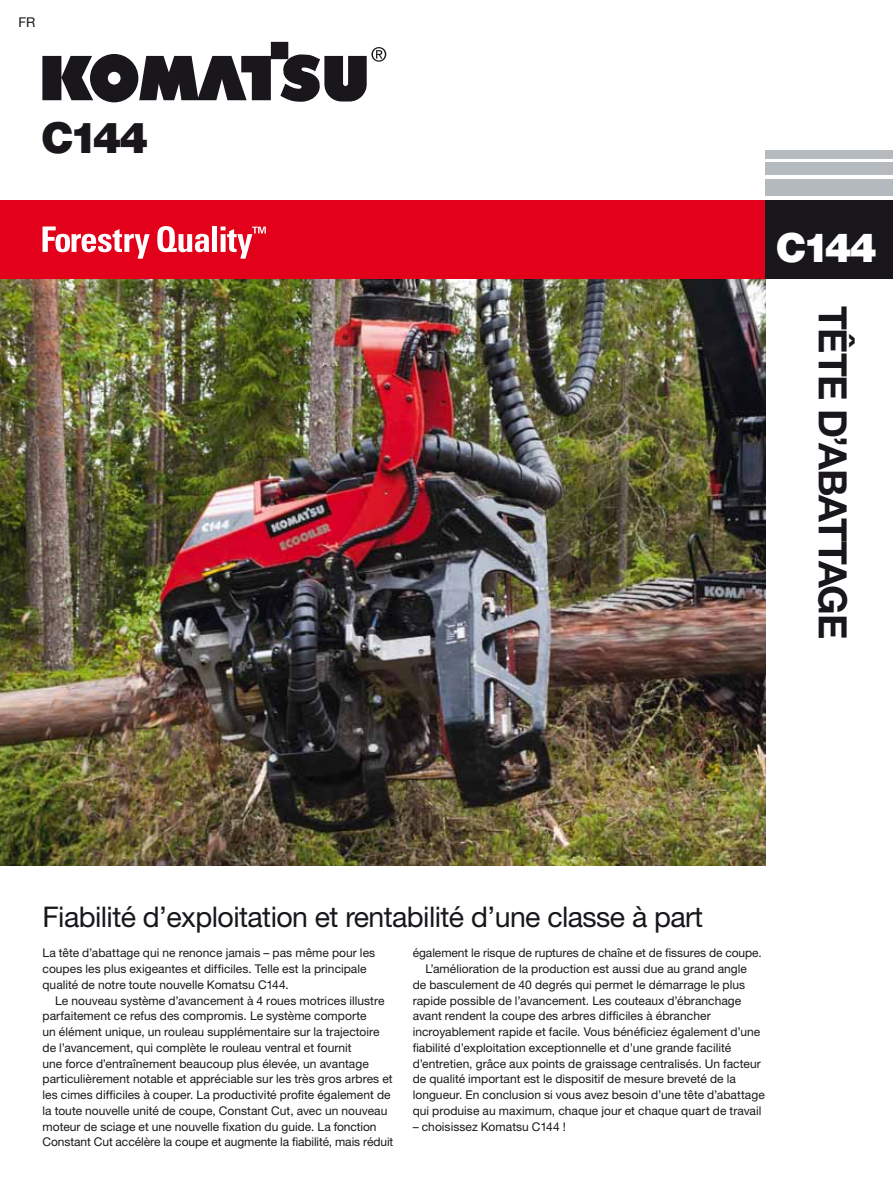
<style>
.page{position:relative;width:893px;height:1191px;background:#fff}
.page>*{position:absolute;margin:0;border:0;box-sizing:border-box;transform-origin:0 0}
.t1{font:900 42.9px "Helvetica Neue LT Std";color:#1a171c}
.t2{font:900 40.35px "Helvetica Neue LT Std";color:#fff}
.t3{font:700 39.15px "Helvetica Neue LT Std";letter-spacing:-.04em;color:#1a171c}
.t4{font:28.5px "Helvetica Neue LT Std";letter-spacing:-.02em;color:#1a171c}
.t5{font:13.5px "Helvetica Neue LT Std";color:#1a171c}
.t6{font:12px/15.8px "Helvetica Neue LT Std";letter-spacing:.005em;color:#1a171c}
</style>
<div class="page">
<img style="left:0;top:279px;width:765px;height:586px">
<div style="left:0;top:200px;width:766px;height:79px;background:#e2001a"></div>
<svg style="left:42px;top:42px;width:344px;height:60px"></svg>
<div style="left:765px;top:179px;width:128px;height:17px;background:#b4babd"></div>
<div style="left:765px;top:162px;width:128px;height:13px;background:#b4babd"></div>
<div style="left:765px;top:150px;width:128px;height:8px;background:#b4babd"></div>
<div style="left:765px;top:200px;width:128px;height:79px;background:#1a171c"></div>
<svg style="left:43px;top:226px;width:107px;height:33px"></svg>
<svg style="left:157px;top:226px;width:52px;height:26px"></svg>
<div style="left:212px;top:226px;width:5px;height:26px;background:#fff"></div>
<svg style="left:221px;top:226px;width:45px;height:33px"></svg>
<p class="t5" style="left:19px;top:17px;width:18px">FR</p>
<h1 class="t1" style="left:41px;top:113px;width:109px">C144</h1>
<h2 class="t2" style="left:776px;top:225px;width:102px">C144</h2>
<h3 class="t3" style="left:847px;top:306px;width:335px;rotate:90deg">TÊTE D’ABATTAGE</h3>
<h3 class="t4" style="left:43px;top:906px;width:662px">Fiabilité d’exploitation et rentabilité d’une classe à part</h3>
<p class="t6" style="left:43px;top:946px;width:334px">La tête d’abattage qui ne renonce jamais – pas même pour les coupes les plus exigeantes et difficiles. Telle est la principale qualité de notre toute nouvelle Komatsu C144.</p>
<p class="t6" style="left:43px;top:993px;width:352px;text-indent:13px">Le nouveau système d’avancement à 4 roues motrices illustre parfaitement ce refus des compromis. Le système comporte<br>un élément unique, un rouleau supplémentaire sur la trajectoire de l’avancement, qui complète le rouleau ventral et fournit<br>une force d’entraînement beaucoup plus élevée, un avantage particulièrement notable et appréciable sur les très gros arbres et les cimes difficiles à couper. La productivité profite également de la toute nouvelle unité de coupe, Constant Cut, avec un nouveau moteur de sciage et une nouvelle fixation du guide. La fonction Constant Cut accélère la coupe et augmente la fiabilité, mais réduit</p>
<p class="t6" style="left:413px;top:946px;width:351px">également le risque de ruptures de chaîne et de fissures de coupe.</p>
<p class="t6" style="left:425px;top:962px;width:323px">L’amélioration de la production est aussi due au grand angle</p>
<p class="t6" style="left:413px;top:978px;width:334px">de basculement de 40 degrés qui permet le démarrage le plus</p>
<p class="t6" style="left:413px;top:993px;width:330px">rapide possible de l’avancement. Les couteaux d’ébranchage</p>
<p class="t6" style="left:413px;top:1009px;width:299px">avant rendent la coupe des arbres difficiles à ébrancher</p>
<p class="t6" style="left:413px;top:1025px;width:349px">incroyablement rapide et facile. Vous bénéficiez également d’une</p>
<p class="t6" style="left:413px;top:1041px;width:320px">fiabilité d’exploitation exceptionnelle et d’une grande facilité</p>
<p class="t6" style="left:413px;top:1056px;width:350px">d’entretien, grâce aux points de graissage centralisés. Un facteur</p>
<p class="t6" style="left:413px;top:1072px;width:325px">de qualité important est le dispositif de mesure breveté de la</p>
<p class="t6" style="left:413px;top:1088px;width:354px">longueur. En conclusion si vous avez besoin d’une tête d’abattage</p>
<p class="t6" style="left:413px;top:1104px;width:350px">qui produise au maximum, chaque jour et chaque quart de travail</p>
<p class="t6" style="left:413px;top:1119px;width:155px">– choisissez Komatsu C144 !</p>
</div>
